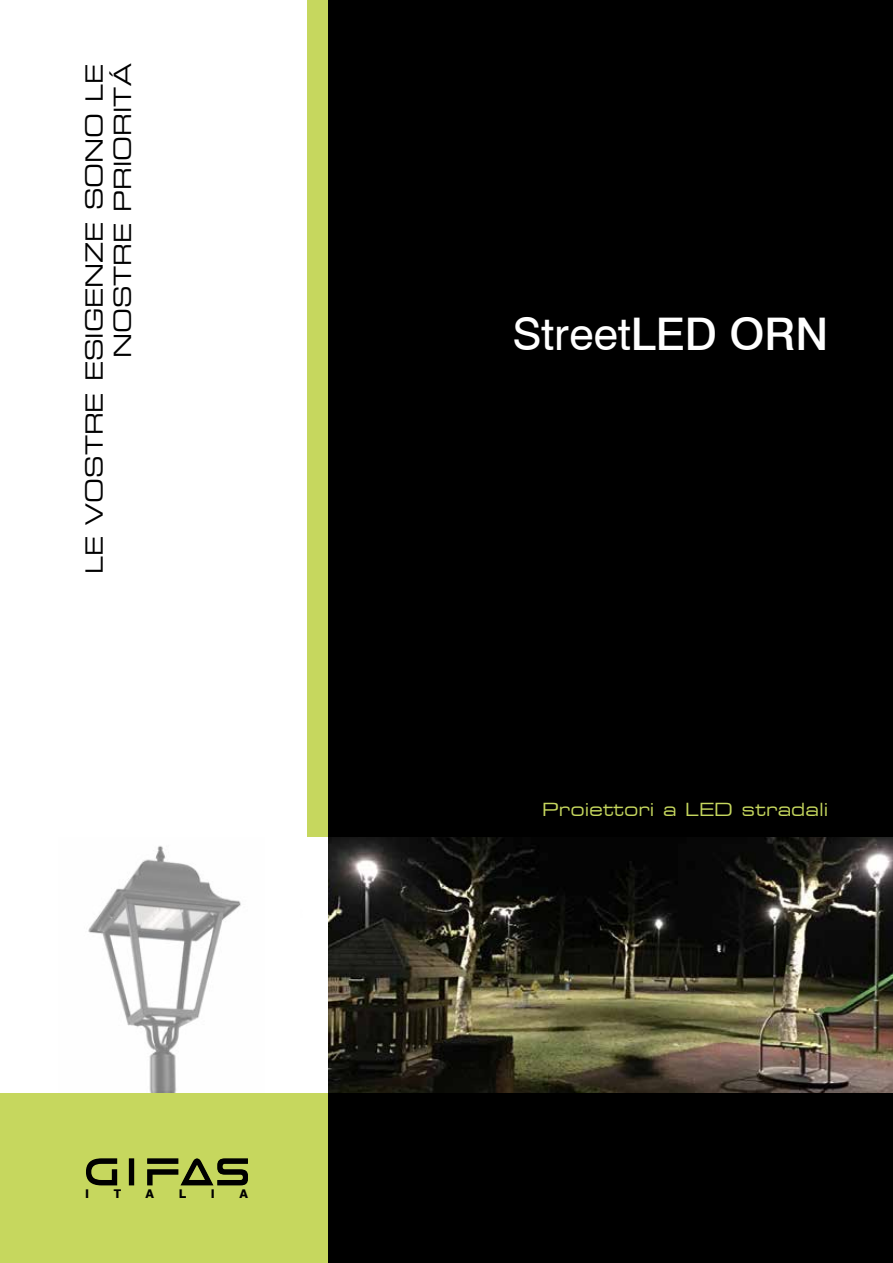
<style>
.page{position:relative;width:893px;height:1263px;background:#fff}
.page>*{position:absolute;margin:0;border:0;box-sizing:border-box;transform-origin:0 0}
.t1{font:45px "Swiss 721 BT";color:#fff}
.t2{font:expanded 23.55px/28.2px "Square 721 BT";color:#000;text-align:right}
.t3{font:expanded 18px "Square 721 BT";color:#c6d75e}
.t4{font:800 12px "Swiss 721 BT";color:#000}
.s1{font-weight:500}
</style>
<div class="page">
<div style="left:0;top:1093px;width:524px;height:170px;background:#c6d75e"></div>
<div style="left:307px;top:0;width:49px;height:1263px;background:#c6d75e"></div>
<div style="left:328px;top:0;width:565px;height:1263px;background:#000"></div>
<img style="left:328px;top:838px;width:565px;height:255px">
<svg style="left:88px;top:846px;width:153px;height:247px"></svg>
<div style="left:307px;top:838px;width:21px;height:255px;background:#fff"></div>
<svg style="left:86px;top:1158px;width:31px;height:27px"></svg>
<svg style="left:147px;top:1158px;width:101px;height:27px"></svg>
<div style="left:129px;top:1158px;width:5px;height:27px;background:#454b21"></div>
<div style="left:129px;top:1159px;width:5px;height:26px;background:#000"></div>
<p class="t2" style="left:80px;top:574px;width:511px;rotate:-90deg">LE VOSTRE ESIGENZE SONO LE<br>NOSTRE PRIORITÁ</p>
<p class="t4" style="left:85px;top:1186px;width:6px">I</p>
<p class="t4" style="left:114px;top:1186px;width:9px">T</p>
<p class="t4" style="left:146px;top:1186px;width:10px">A</p>
<p class="t4" style="left:179px;top:1186px;width:9px">L</p>
<p class="t4" style="left:211px;top:1186px;width:6px">I</p>
<p class="t4" style="left:240px;top:1186px;width:10px">A</p>
<h1 class="t1" style="left:512px;top:307px;width:317px">Street<span class="s1">LED ORN</span></h1>
<p class="t3" style="left:542px;top:799px;width:288px">Proiettori a LED stradali</p>
</div>
